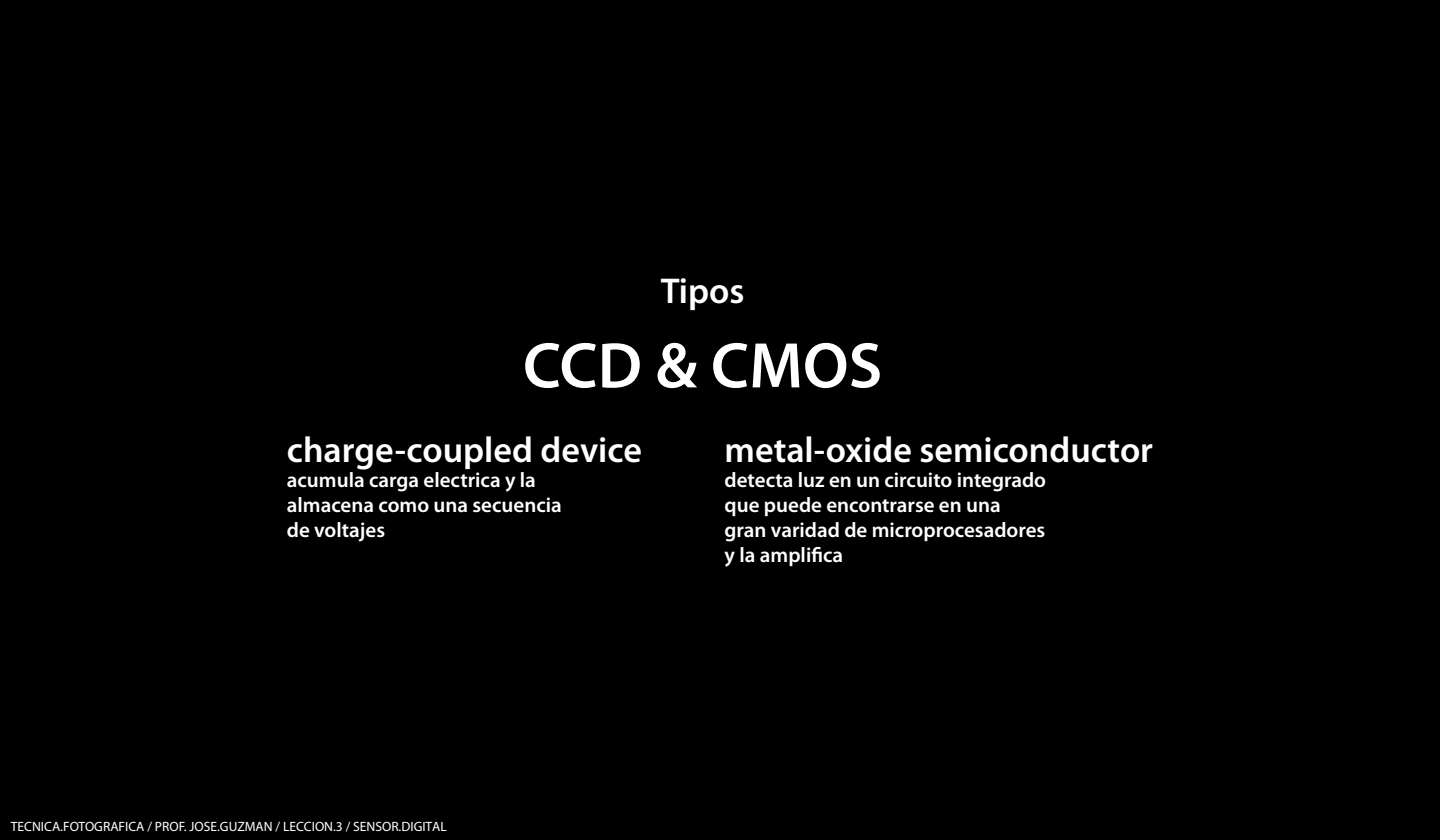
<style>
.page{position:relative;width:1440px;height:840px;background:#000}
.page>*{position:absolute;margin:0;border:0;box-sizing:border-box;transform-origin:0 0}
.t1{font:600 64.95px "Myriad Pro";color:#fff}
.t2{font:600 36px "Myriad Pro";color:#fff}
.t3{font:600 21px/25.2px "Myriad Pro";color:#fff}
.t4{font:13.5px "Myriad Pro";color:#fff}
</style>
<div class="page">
<h2 class="t2" style="left:661px;top:271px;width:85px">Tipos</h2>
<h1 class="t1" style="left:523px;top:330px;width:361px">CCD &amp; CMOS</h1>
<h2 class="t2" style="left:287px;top:430px;width:357px">charge-coupled device</h2>
<p class="t3" style="left:287px;top:467px;width:276px">acumula carga electrica y la almacena como una secuencia de voltajes</p>
<h2 class="t2" style="left:725px;top:430px;width:430px">metal-oxide semiconductor</h2>
<p class="t3" style="left:725px;top:467px;width:323px">detecta luz en un circuito integrado que puede encontrarse en una gran varidad de microprocesadores y la amplifica</p>
<p class="t4" style="left:11px;top:819px;width:438px">TECNICA.FOTOGRAFICA / PROF. JOSE.GUZMAN / LECCION.3 / SENSOR.DIGITAL</p>
</div>
